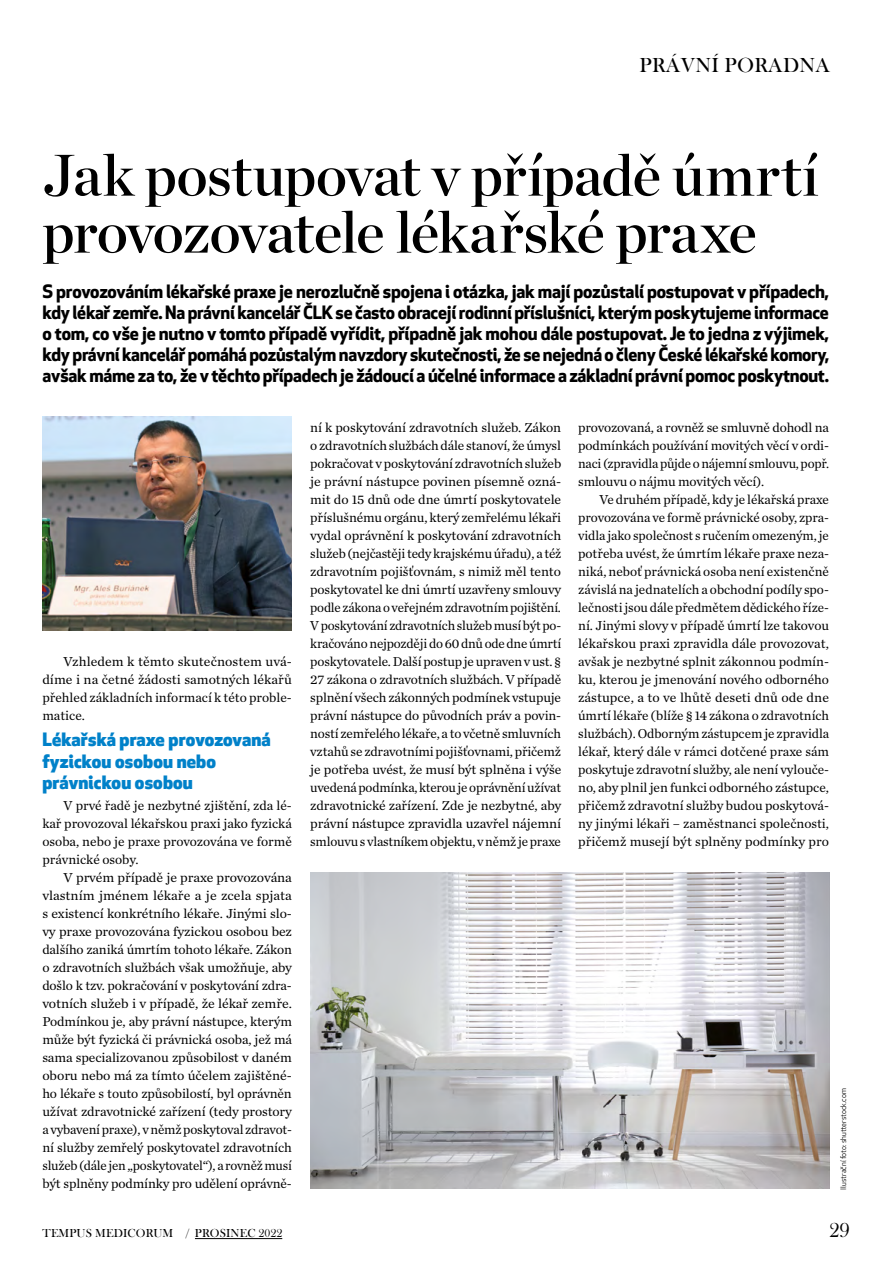
<style>
.page{position:relative;width:893px;height:1263px;background:#fff}
.page>*{position:absolute;margin:0;border:0;box-sizing:border-box;transform-origin:0 0}
.t1{font:58.5px/57px "Chronicle Display Semi";letter-spacing:-.015em;color:#000}
.t2{font:21px "Baskerville Old Face DOT";letter-spacing:.015em;color:#000}
.t3{font:700 18px/21px "Apex New";letter-spacing:-.015em;color:#000;text-align:justify}
.t4{font:800 18px/21.6px "Apex New";letter-spacing:.01em;color:#0081c9}
.t5{font:13.5px/18px "Chronicle Text G1";letter-spacing:-.005em;color:#000;text-align:justify}
.t6{font:12px "Baskerville Old Face DOT";letter-spacing:.015em;color:#000}
.t7{font:7.5px "Apex New";color:#000}
</style>
<div class="page">
<hr style="left:195px;top:1238px;width:87px;height:1px;background:#000">
<img style="left:310px;top:873px;width:519px;height:316px">
<img style="left:43px;top:416px;width:249px;height:215px">
<h2 class="t2" style="left:640px;top:54px;width:192px">PRÁVNÍ PORADNA</h2>
<h1 class="t1" style="left:43px;top:143px;width:778px">Jak postupovat v případě úmrtí provozovatele lékařské praxe</h1>
<p class="t3" style="left:43px;top:280px;width:788px">S provozováním lékařské praxe je nerozlučně spojena i otázka, jak mají pozůstalí postupovat v případech, kdy lékař zemře. Na právní kancelář ČLK se často obracejí rodinní příslušníci, kterým poskytujeme informace o tom, co vše je nutno v tomto případě vyřídit, případně jak mohou dále postupovat. Je to jedna z výjimek, kdy právní kancelář pomáhá pozůstalým navzdory skutečnosti, že se nejedná o členy České lékařské komory, avšak máme za to, že v těchto případech je žádoucí a účelné informace a základní právní pomoc poskytnout.</p>
<p class="t5" style="left:42px;top:652px;width:251px;text-indent:21px">Vzhledem k těmto skutečnostem uvá&shy;díme i na četné žádosti samotných lékařů přehled základních informací k této proble&shy;matice.</p>
<h3 class="t4" style="left:42px;top:728px;width:230px">Lékařská praxe provozovaná fyzickou osobou nebo právnickou osobou</h3>
<p class="t5" style="left:42px;top:796px;width:251px;text-indent:21px">V prvé řadě je nezbytné zjištění, zda lé&shy;kař provozoval lékařskou praxi jako fyzická osoba, nebo je praxe provozována ve formě právnické osoby.</p>
<p class="t5" style="left:42px;top:868px;width:251px;text-indent:21px">V prvém případě je praxe provozována vlastním jménem lékaře a je zcela spjata s existencí konkrétního lékaře. Jinými slo&shy;vy praxe provozována fyzickou osobou bez dalšího zaniká úmrtím tohoto lékaře. Zákon o zdravotních službách však umožňuje, aby došlo k tzv. pokračování v poskytování zdra&shy;votních služeb i v případě, že lékař zemře.<br>Podmínkou je, aby právní nástupce, kterým může být fyzická či právnická osoba, jež má sama specializovanou způsobilost v daném oboru nebo má za tímto účelem zajištěné&shy;ho lékaře s touto způsobilostí, byl oprávněn užívat zdravotnické zařízení (tedy prostory a vybavení praxe), v němž poskytoval zdravot&shy;ní služby zemřelý poskytovatel zdravotních služeb (dále jen „poskytovatel“), a rovněž musí být splněny podmínky pro udělení oprávně-</p>
<p class="t5" style="left:310px;top:418px;width:253px">ní k poskytování zdravotních služeb. Zákon o zdravotních službách dále stanoví, že úmysl pokračovat v poskytování zdravotních služeb je právní nástupce povinen písemně ozná&shy;mit do 15 dnů ode dne úmrtí poskytovatele příslušnému orgánu, který zemřelému lékaři vydal oprávnění k poskytování zdravotních služeb (nejčastěji tedy krajskému úřadu), a též zdravotním pojišťovnám, s nimiž měl tento poskytovatel ke dni úmrtí uzavřeny smlouvy podle zákona o veřejném zdravotním pojištění.<br>V poskytování zdravotních služeb musí být po&shy;kračováno nejpozději do 60 dnů ode dne úmrtí poskytovatele. Další postup je upraven v ust. § 27 zákona o zdravotních službách. V případě splnění všech zákonných podmínek vstupuje právní nástupce do původních práv a povin&shy;ností zemřelého lékaře, a to včetně smluvních vztahů se zdravotními pojišťovnami, přičemž je potřeba uvést, že musí být splněna i výše uvedená podmínka, kterou je oprávnění užívat zdravotnické zařízení. Zde je nezbytné, aby právní nástupce zpravidla uzavřel nájemní smlouvu s vlastníkem objektu, v němž je praxe</p>
<p class="t5" style="left:578px;top:418px;width:252px">provozovaná, a rovněž se smluvně dohodl na podmínkách používání movitých věcí v ordi&shy;naci (zpravidla půjde o nájemní smlouvu, popř. smlouvu o nájmu movitých věcí).</p>
<p class="t5" style="left:578px;top:490px;width:253px;text-indent:21px">Ve druhém případě, kdy je lékařská praxe provozována ve formě právnické osoby, zpra&shy;vidla jako společnost s ručením omezeným, je potřeba uvést, že úmrtím lékaře praxe neza&shy;niká, neboť právnická osoba není existenčně závislá na jednatelích a obchodní podíly spo&shy;lečnosti jsou dále předmětem dědického říze&shy;ní. Jinými slovy v případě úmrtí lze takovou lékařskou praxi zpravidla dále provozovat, avšak je nezbytné splnit zákonnou podmín&shy;ku, kterou je jmenování nového odborného zástupce, a to ve lhůtě deseti dnů ode dne úmrtí lékaře (blíže § 14 zákona o zdravotních službách). Odborným zástupcem je zpravidla lékař, který dále v rámci dotčené praxe sám poskytuje zdravotní služby, ale není vylouče&shy;no, aby plnil jen funkci odborného zástupce, přičemž zdravotní služby budou poskytová&shy;ny jinými lékaři – zaměstnanci společnosti, přičemž musejí být splněny podmínky pro</p>
<p class="t7" style="left:839px;top:1189px;width:103px;rotate:-90deg">Ilustrační foto: shutterstock.com</p>
<p class="t6" style="left:43px;top:1227px;width:241px">TEMPUS MEDICORUM / PROSINEC 2022</p>
<h2 class="t2" style="left:829px;top:1219px;width:22px">29</h2>
</div>
